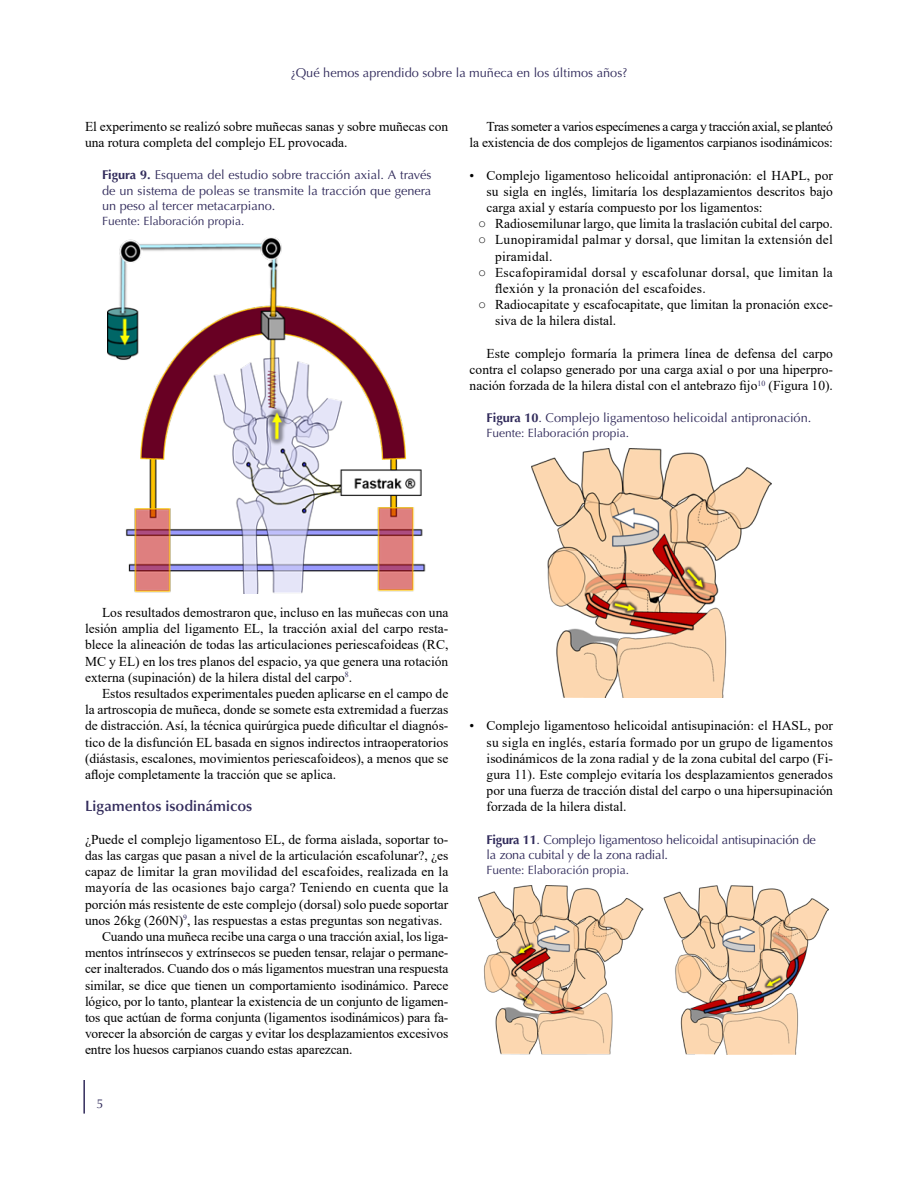
<style>
.page{position:relative;width:918px;height:1188px;background:#fff}
.page>*{position:absolute;margin:0;border:0;box-sizing:border-box;transform-origin:0 0}
.t1{font:600 15px "Optima LT Std";color:#332c5c}
.t2{font:13.5px/16.2px "Times New Roman";color:#000;text-align:justify}
.t3{font:13.5px/16.2px "Times New Roman";letter-spacing:.02em;color:#000}
.t4{font:12.75px/15.3px "Optima LT Std";color:#322c5c;text-align:justify}
.t5{font:12.75px/15.3px "Optima LT Std";letter-spacing:-.02em;color:#322c5c}
.t6{font:12px "Optima LT Std";color:#322c5c}
.s1{font-weight:700}
</style>
<div class="page">
<hr style="left:83px;top:1080px;width:2px;height:34px;background:#322c5c">
<img style="left:107px;top:237px;width:319px;height:357px">
<img style="left:532px;top:449px;width:240px;height:249px">
<img style="left:479px;top:886px;width:350px;height:168px">
<p class="t4" style="left:291px;top:65px;width:338px">¿Qué hemos aprendido sobre la muñeca en los últimos años?</p>
<p class="t2" style="left:85px;top:118px;width:365px">El experimento se realizó sobre muñecas sanas y sobre muñecas con una rotura completa del complejo EL provocada.</p>
<p class="t4" style="left:102px;top:168px;width:331px"><span class="s1">Figura 9.</span> Esquema del estudio sobre tracción axial. A través de un sistema de poleas se transmite la tracción que genera un peso al tercer metacarpiano.</p>
<p class="t6" style="left:102px;top:214px;width:144px">Fuente: Elaboración propia.</p>
<p class="t2" style="left:470px;top:118px;width:365px;text-align:right">Tras someter a varios especímenes a carga y tracción axial, se planteó<br>la existencia de dos complejos de ligamentos carpianos isodinámicos:</p>
<p class="t2" style="left:487px;top:167px;width:348px;text-indent:-17px">• Complejo ligamentoso helicoidal antipronación: el HAPL, por su sigla en inglés, limitaría los desplazamientos descritos bajo carga axial y estaría compuesto por los ligamentos:</p>
<p class="t2" style="left:478px;top:215px;width:356px">○ Radiosemilunar largo, que limita la traslación cubital del carpo.</p>
<p class="t3" style="left:495px;top:231px;width:339px;text-indent:-17px">○ Lunopiramidal palmar y dorsal, que limitan la extensión del piramidal.</p>
<p class="t3" style="left:495px;top:264px;width:339px;text-indent:-17px">○ Escafopiramidal dorsal y escafolunar dorsal, que limitan la flexión y la pronación del escafoides.</p>
<p class="t2" style="left:495px;top:296px;width:339px;text-indent:-17px">○ Radiocapitate y escafocapitate, que limitan la pronación exce&shy;siva de la hilera distal.</p>
<p class="t2" style="left:470px;top:345px;width:365px;text-indent:17px">Este complejo formaría la primera línea de defensa del carpo contra el colapso generado por una carga axial o por una hiperpro&shy;nación forzada de la hilera distal con el antebrazo fijo<sup>10</sup> (Figura 10).</p>
<p class="t4" style="left:487px;top:411px;width:326px"><span class="s1">Figura 10</span>. Complejo ligamentoso helicoidal antipronación.</p>
<p class="t6" style="left:487px;top:426px;width:144px">Fuente: Elaboración propia.</p>
<p class="t2" style="left:85px;top:604px;width:365px;text-indent:17px">Los resultados demostraron que, incluso en las muñecas con una lesión amplia del ligamento EL, la tracción axial del carpo resta&shy;blece la alineación de todas las articulaciones periescafoideas (RC, MC y EL) en los tres planos del espacio, ya que genera una rotación externa (supinación) de la hilera distal del carpo<sup>8</sup>.</p>
<p class="t2" style="left:85px;top:685px;width:365px;text-indent:17px">Estos resultados experimentales pueden aplicarse en el campo de la artroscopia de muñeca, donde se somete esta extremidad a fuerzas de distracción. Así, la técnica quirúrgica puede dificultar el diagnós&shy;tico de la disfunción EL basada en signos indirectos intraoperatorios (diástasis, escalones, movimientos periescafoideos), a menos que se afloje completamente la tracción que se aplica.</p>
<p class="t1" style="left:85px;top:798px;width:169px">Ligamentos isodinámicos</p>
<p class="t2" style="left:85px;top:831px;width:365px">¿Puede el complejo ligamentoso EL, de forma aislada, soportar to-</p>
<p class="t2" style="left:85px;top:847px;width:365px">das las cargas que pasan a nivel de la articulación escafolunar?, ¿es</p>
<p class="t2" style="left:85px;top:863px;width:365px">capaz de limitar la gran movilidad del escafoides, realizada en la</p>
<p class="t3" style="left:85px;top:879px;width:365px">mayoría de las ocasiones bajo carga? Teniendo en cuenta que la</p>
<p class="t2" style="left:85px;top:896px;width:365px">porción más resistente de este complejo (dorsal) solo puede soportar</p>
<p class="t2" style="left:85px;top:912px;width:359px">unos 26kg (260N)<sup>9</sup>, las respuestas a estas preguntas son negativas.</p>
<p class="t2" style="left:102px;top:928px;width:348px">Cuando una muñeca recibe una carga o una tracción axial, los liga-</p>
<p class="t2" style="left:85px;top:944px;width:365px">mentos intrínsecos y extrínsecos se pueden tensar, relajar o permane-</p>
<p class="t2" style="left:85px;top:960px;width:365px">cer inalterados. Cuando dos o más ligamentos muestran una respuesta</p>
<p class="t2" style="left:85px;top:977px;width:365px">similar, se dice que tienen un comportamiento isodinámico. Parece</p>
<p class="t2" style="left:85px;top:993px;width:365px">lógico, por lo tanto, plantear la existencia de un conjunto de ligamen-</p>
<p class="t2" style="left:85px;top:1009px;width:365px">tos que actúan de forma conjunta (ligamentos isodinámicos) para fa-</p>
<p class="t2" style="left:85px;top:1025px;width:365px">vorecer la absorción de cargas y evitar los desplazamientos excesivos</p>
<p class="t2" style="left:85px;top:1041px;width:269px">entre los huesos carpianos cuando estas aparezcan.</p>
<p class="t4" style="left:97px;top:1097px;width:9px">5</p>
<p class="t2" style="left:487px;top:717px;width:348px;text-indent:-17px">• Complejo ligamentoso helicoidal antisupinación: el HASL, por su sigla en inglés, estaría formado por un grupo de ligamentos isodinámicos de la zona radial y de la zona cubital del carpo (Fi&shy;gura 11). Este complejo evitaría los desplazamientos generados por una fuerza de tracción distal del carpo o una hipersupinación forzada de la hilera distal.</p>
<p class="t5" style="left:487px;top:832px;width:331px"><span class="s1">Figura 11</span>. Complejo ligamentoso helicoidal antisupinación de la zona cubital y de la zona radial.</p>
<p class="t6" style="left:487px;top:863px;width:144px">Fuente: Elaboración propia.</p>
</div>
